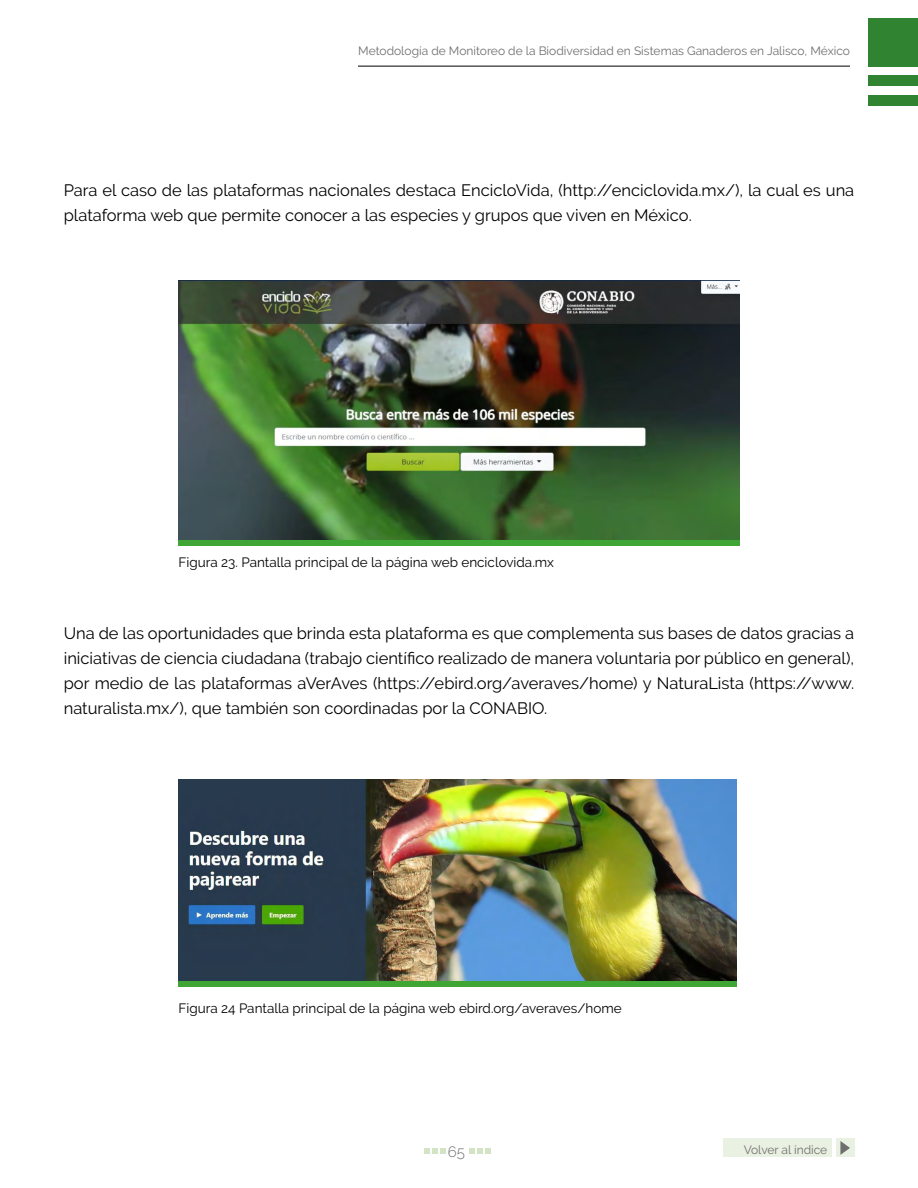
<style>
.page{position:relative;width:918px;height:1188px;background:#fff}
.page>*{position:absolute;margin:0;border:0;box-sizing:border-box;transform-origin:0 0}
.t1{font:16.5px/24.8px "Raleway";color:#000}
.t2{font:300 15px "Raleway";color:#706f6f}
.t3{font:13.5px "Raleway";color:#000}
.t4{font:12px "Raleway";color:#706f6f}
</style>
<div class="page">
<div style="left:868px;top:18px;width:50px;height:48px;background:#308331"></div>
<div style="left:868px;top:76px;width:50px;height:10px;background:#308331"></div>
<div style="left:868px;top:96px;width:50px;height:10px;background:#308331"></div>
<hr style="left:358px;top:66px;width:492px;height:1px;background:#000">
<svg style="left:470px;top:1148px;width:21px;height:6px"></svg>
<svg style="left:425px;top:1148px;width:21px;height:6px"></svg>
<div style="left:723px;top:1138px;width:109px;height:19px;background:#e9f1e2"></div>
<div style="left:836px;top:1138px;width:19px;height:19px;background:#e9f1e2"></div>
<svg style="left:840px;top:1141px;width:10px;height:14px"></svg>
<img style="left:178px;top:280px;width:562px;height:261px">
<img style="left:178px;top:779px;width:559px;height:202px">
<div style="left:178px;top:541px;width:562px;height:5px;background:#3fa535"></div>
<div style="left:178px;top:981px;width:559px;height:5px;background:#3fa535"></div>
<p class="t4" style="left:358px;top:44px;width:493px">Metodología de Monitoreo de la Biodiversidad en Sistemas Ganaderos en Jalisco, México</p>
<p class="t1" style="left:64px;top:178px;width:792px">Para el caso de las plataformas nacionales destaca EncicloVida, (http://enciclovida.mx/), la cual es una plataforma web que permite conocer a las especies y grupos que viven en México.</p>
<p class="t3" style="left:178px;top:554px;width:377px">Figura 23. Pantalla principal de la página web enciclovida.mx</p>
<p class="t1" style="left:64px;top:621px;width:792px;text-align:justify">Una de las oportunidades que brinda esta plataforma es que complementa sus bases de datos gracias a iniciativas de ciencia ciudadana (trabajo científico realizado de manera voluntaria por público en general), por medio de las plataformas aVerAves (https://ebird.org/averaves/home) y NaturaLista (https://www. naturalista.mx/), que también son coordinadas por la CONABIO.</p>
<p class="t3" style="left:178px;top:1000px;width:445px">Figura 24 Pantalla principal de la página web ebird.org/averaves/home</p>
<p class="t2" style="left:448px;top:1143px;width:19px">65</p>
<p class="t4" style="left:744px;top:1142px;width:85px">Volver al índice</p>
</div>
